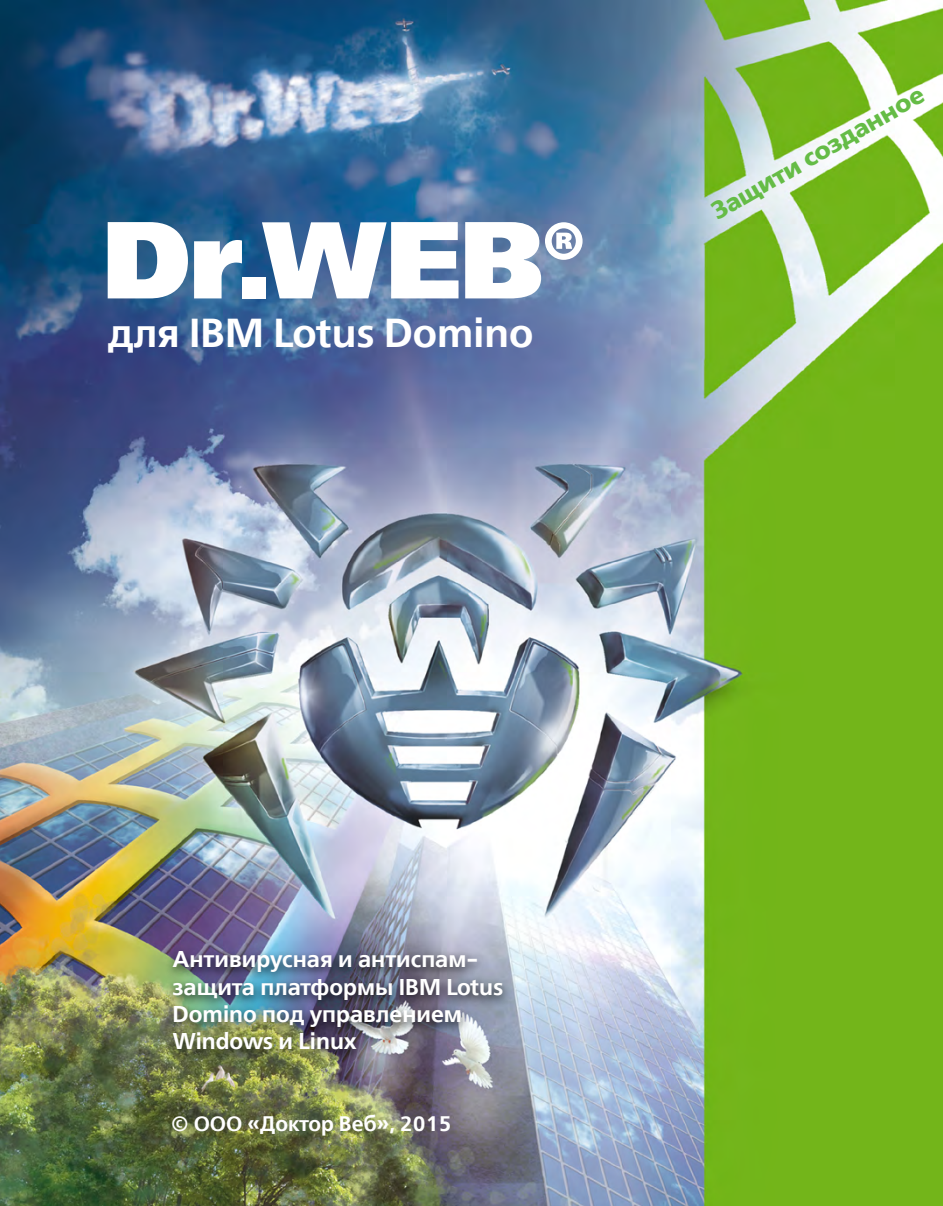
<style>
.page{position:relative;width:943px;height:1206px;background:#fff}
.page>*{position:absolute;margin:0;border:0;box-sizing:border-box;transform-origin:0 0}
.t1{font:40.25px "Free Set Demi Bold C";color:#fff}
.t2{font:24.5px "Free Set Bold C";color:#65bc46}
.t3{font:22.75px/27.3px "Free Set Demi Bold C";color:#fff}
.t4{font:21px "Free Set Demi Bold C";color:#fff}
</style>
<div class="page">
<img style="left:0;top:0;width:943px;height:1205px">
<svg style="left:108px;top:222px;width:80px;height:76px"></svg>
<svg style="left:194px;top:240px;width:48px;height:58px"></svg>
<div style="left:242px;top:277px;width:24px;height:21px;background:#fff"></div>
<svg style="left:262px;top:222px;width:196px;height:76px"></svg>
<svg style="left:465px;top:222px;width:117px;height:76px"></svg>
<div style="left:163px;top:945px;width:350px;height:119px;background:#000;opacity:.8"></div>
<h1 class="t1" style="left:108px;top:310px;width:427px">для IBM Lotus Domino</h1>
<p class="t2" style="left:706px;top:201px;width:243px;rotate:-30deg">Защити созданное</p>
<p class="t3" style="left:172px;top:946px;width:332px">Антивирусная и антиспам&shy;защита платформы IBM Lotus<br>Domino под управлением<br>Windows и Linux</p>
<p class="t4" style="left:171px;top:1111px;width:282px">© ООО «Доктор Веб», 2015</p>
</div>
